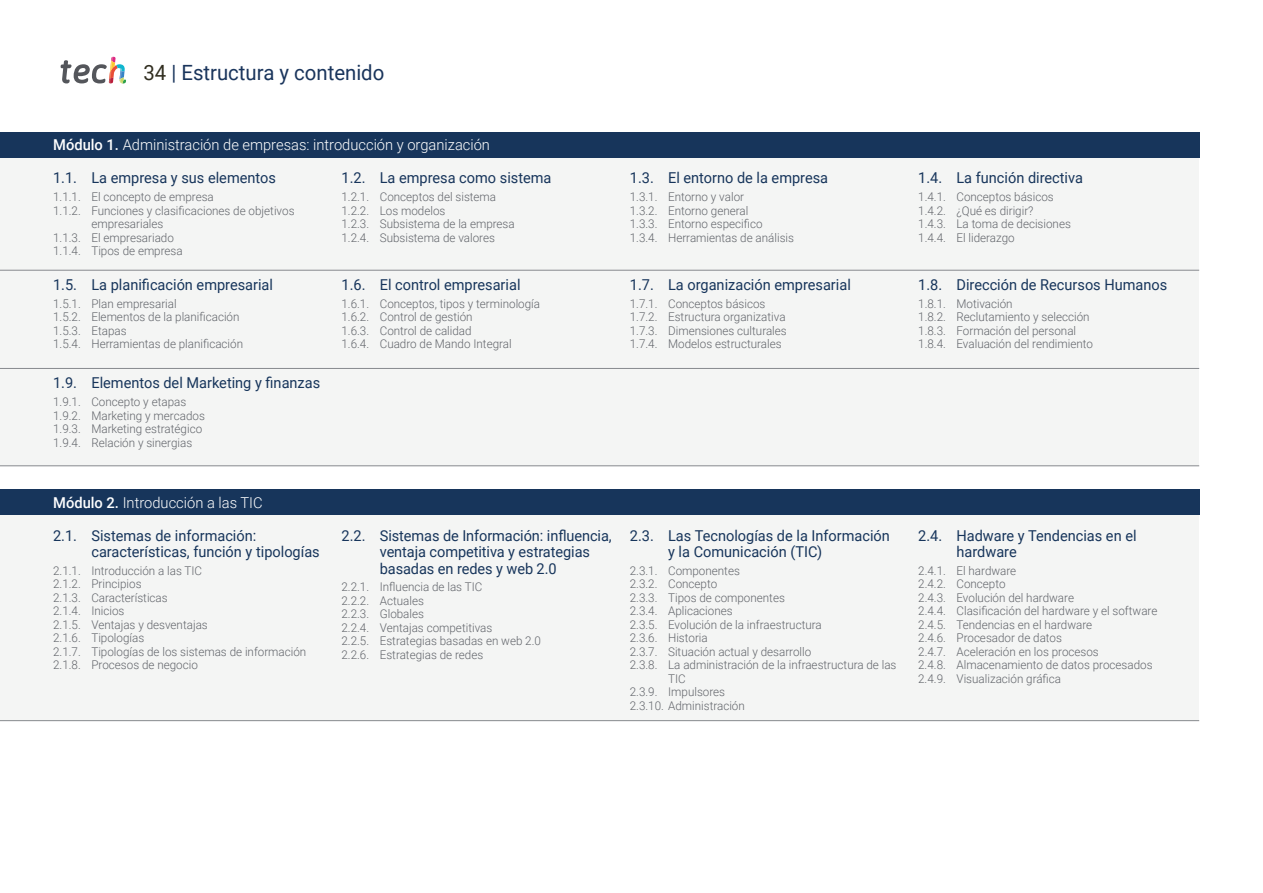
<style>
.page{position:relative;width:1263px;height:893px;background:#fff}
.page>*{position:absolute;margin:0;border:0;box-sizing:border-box;transform-origin:0 0}
.t1{font:21px "Roboto";color:#1a355c}
.t2{font:15px/16.5px "Roboto";color:#17355b}
.t3{font:300 15px "Roboto";color:#fff}
.t4{font:300 12px/13.5px "Roboto";color:#61646a}
.s1{color:#312e20}
.s2{font-weight:500}
</style>
<div class="page">
<div style="left:0;top:132px;width:1199px;height:334px;background:#f4f5f4"></div>
<div style="left:0;top:490px;width:1199px;height:231px;background:#f4f5f4"></div>
<div style="left:0;top:132px;width:1199px;height:26px;background:#17355b"></div>
<div style="left:0;top:490px;width:1199px;height:25px;background:#17355b"></div>
<hr style="left:0;top:368px;width:1199px;height:1px;background:#878a8e">
<hr style="left:0;top:720px;width:1199px;height:1px;background:#878a8e">
<hr style="left:0;top:270px;width:1199px;height:1px;background:#878a8e">
<hr style="left:0;top:466px;width:1199px;height:1px;background:#878a8e">
<svg style="left:61px;top:57px;width:65px;height:27px"></svg>
<h1 class="t1" style="left:144px;top:57px;width:242px"><span class="s1">34</span> | Estructura y contenido</h1>
<p class="t3" style="left:53px;top:135px;width:438px"><span class="s2">Módulo 1.</span> Administración de empresas: introducción y organización</p>
<p class="t2" style="left:53px;top:169px;width:224px">1.1. La empresa y sus elementos</p>
<p class="t4" style="left:53px;top:190px;width:162px">1.1.1. El concepto de empresa</p>
<p class="t4" style="left:53px;top:203px;width:243px">1.1.2. Funciones y clasificaciones de objetivos</p>
<p class="t4" style="left:91px;top:217px;width:74px">empresariales</p>
<p class="t4" style="left:53px;top:230px;width:122px">1.1.3. El empresariado</p>
<p class="t4" style="left:53px;top:244px;width:131px">1.1.4. Tipos de empresa</p>
<p class="t2" style="left:53px;top:276px;width:221px">1.5. La planificación empresarial</p>
<p class="t4" style="left:53px;top:296px;width:192px">1.5.1. Plan empresarial<br>1.5.2. Elementos de la planificación<br>1.5.3. Etapas<br>1.5.4. Herramientas de planificación</p>
<p class="t2" style="left:53px;top:374px;width:269px">1.9. Elementos del Marketing y finanzas</p>
<p class="t4" style="left:53px;top:395px;width:153px">1.9.1. Concepto y etapas<br>1.9.2. Marketing y mercados<br>1.9.3. Marketing estratégico<br>1.9.4. Relación y sinergias</p>
<p class="t3" style="left:53px;top:492px;width:211px"><span class="s2">Módulo 2.</span> Introducción a las TIC</p>
<p class="t2" style="left:91px;top:526px;width:230px;text-indent:-38px">2.1. Sistemas de información: características, función y tipologías</p>
<p class="t4" style="left:53px;top:563px;width:255px">2.1.1. Introducción a las TIC<br>2.1.2. Principios<br>2.1.3. Características<br>2.1.4. Inicios<br>2.1.5. Ventajas y desventajas<br>2.1.6. Tipologías<br>2.1.7. Tipologías de los sistemas de información<br>2.1.8. Procesos de negocio</p>
<p class="t2" style="left:341px;top:169px;width:212px">1.2. La empresa como sistema</p>
<p class="t4" style="left:341px;top:190px;width:175px">1.2.1. Conceptos del sistema<br>1.2.2. Los modelos<br>1.2.3. Subsistema de la empresa<br>1.2.4. Subsistema de valores</p>
<p class="t2" style="left:341px;top:276px;width:181px">1.6. El control empresarial</p>
<p class="t4" style="left:341px;top:296px;width:200px">1.6.1. Conceptos, tipos y terminología<br>1.6.2. Control de gestión<br>1.6.3. Control de calidad<br>1.6.4. Cuadro de Mando Integral</p>
<p class="t2" style="left:380px;top:526px;width:233px;text-indent:-38px">2.2. Sistemas de Información: influencia, ventaja competitiva y estrategias basadas en redes y web 2.0</p>
<p class="t4" style="left:341px;top:580px;width:201px">2.2.1. Influencia de las TIC<br>2.2.2. Actuales<br>2.2.3. Globales<br>2.2.4. Ventajas competitivas<br>2.2.5. Estrategias basadas en web 2.0<br>2.2.6. Estrategias de redes</p>
<p class="t2" style="left:630px;top:169px;width:200px">1.3. El entorno de la empresa</p>
<p class="t4" style="left:630px;top:190px;width:166px">1.3.1. Entorno y valor<br>1.3.2. Entorno general<br>1.3.3. Entorno especifico<br>1.3.4. Herramientas de análisis</p>
<p class="t2" style="left:630px;top:276px;width:223px">1.7. La organización empresarial</p>
<p class="t4" style="left:630px;top:296px;width:158px">1.7.1. Conceptos básicos<br>1.7.2. Estructura organizativa<br>1.7.3. Dimensiones culturales<br>1.7.4. Modelos estructurales</p>
<p class="t2" style="left:668px;top:526px;width:223px;text-indent:-38px">2.3. Las Tecnologías de la Información y la Comunicación (TIC)</p>
<p class="t4" style="left:630px;top:563px;width:112px">2.3.1. Componentes</p>
<p class="t4" style="left:630px;top:577px;width:89px">2.3.2. Concepto</p>
<p class="t4" style="left:630px;top:590px;width:157px">2.3.3. Tipos de componentes</p>
<p class="t4" style="left:630px;top:604px;width:104px">2.3.4. Aplicaciones</p>
<p class="t4" style="left:630px;top:617px;width:193px">2.3.5. Evolución de la infraestructura</p>
<p class="t4" style="left:630px;top:631px;width:79px">2.3.6. Historia</p>
<p class="t4" style="left:630px;top:644px;width:183px">2.3.7. Situación actual y desarrollo</p>
<p class="t4" style="left:630px;top:658px;width:268px">2.3.8. La administración de la infraestructura de las</p>
<p class="t4" style="left:668px;top:671px;width:19px">TIC</p>
<p class="t4" style="left:630px;top:685px;width:97px">2.3.9. Impulsores</p>
<p class="t4" style="left:630px;top:698px;width:116px">2.3.10. Administración</p>
<p class="t2" style="left:918px;top:169px;width:166px">1.4. La función directiva</p>
<p class="t4" style="left:918px;top:190px;width:154px">1.4.1. Conceptos básicos<br>1.4.2. ¿Qué es dirigir?<br>1.4.3. La toma de decisiones<br>1.4.4. El liderazgo</p>
<p class="t2" style="left:918px;top:276px;width:251px">1.8. Dirección de Recursos Humanos</p>
<p class="t4" style="left:918px;top:296px;width:176px">1.8.1. Motivación<br>1.8.2. Reclutamiento y selección<br>1.8.3. Formación del personal<br>1.8.4. Evaluación del rendimiento</p>
<p class="t2" style="left:956px;top:526px;width:182px;text-indent:-38px">2.4. Hadware y Tendencias en el hardware</p>
<p class="t4" style="left:918px;top:563px;width:241px">2.4.1. El hardware<br>2.4.2. Concepto<br>2.4.3. Evolución del hardware<br>2.4.4. Clasificación del hardware y el software<br>2.4.5. Tendencias en el hardware<br>2.4.6. Procesador de datos<br>2.4.7. Aceleración en los procesos<br>2.4.8. Almacenamiento de datos procesados<br>2.4.9. Visualización gráfica</p>
</div>
